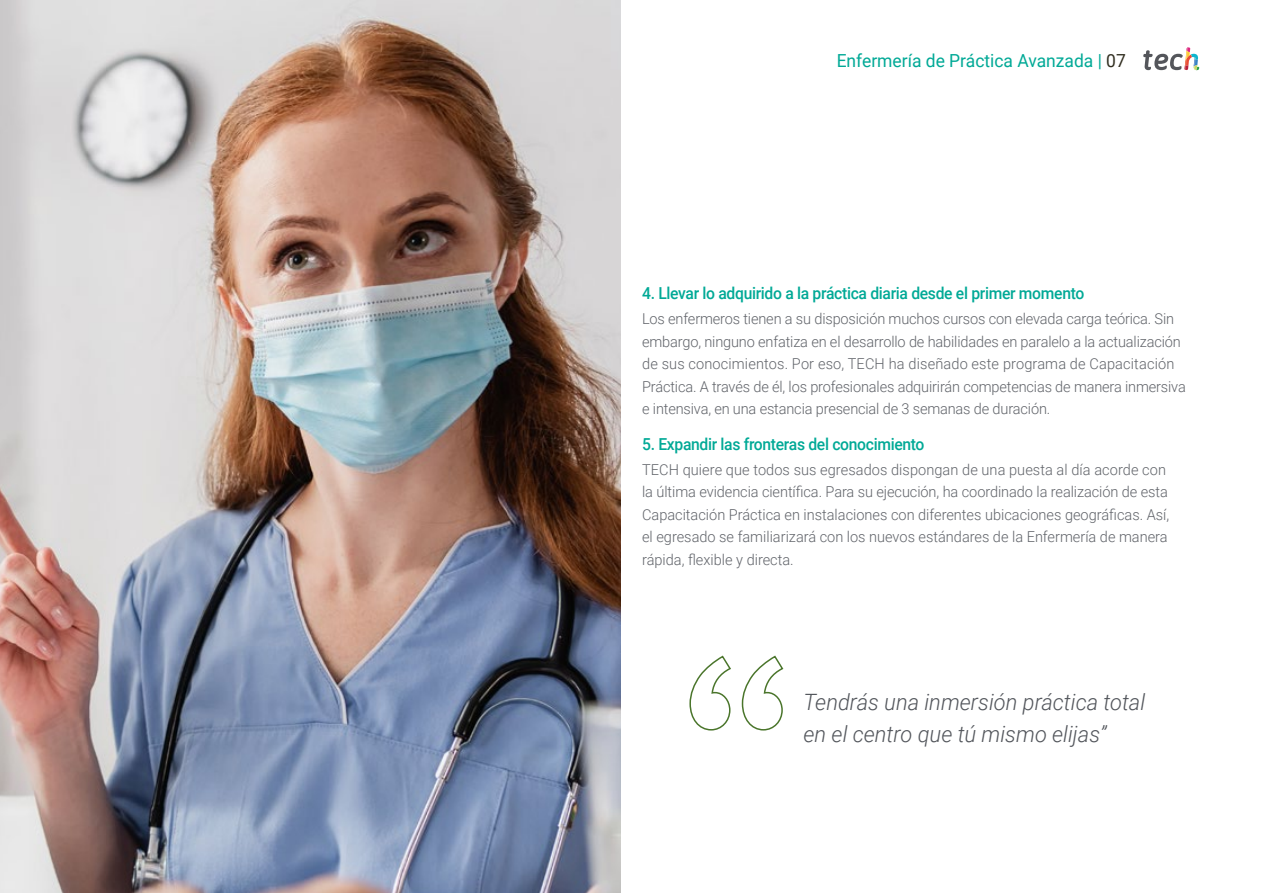
<style>
.page{position:relative;width:1263px;height:893px;background:#fff}
.page>*{position:absolute;margin:0;border:0;box-sizing:border-box;transform-origin:0 0}
.t1{font:italic 300 22.5px/31.5px "Roboto";color:#52555b}
.t2{font:18px "Roboto";color:#00a996}
.t3{font:500 16.5px "Roboto";letter-spacing:-.02em;color:#00a996;scale:.95 1}
.t4{font:300 15px/22.5px "Roboto";letter-spacing:-.005em;color:#61646a}
.s1{color:#312e20}
</style>
<div class="page">
<svg style="left:689px;top:655px;width:95px;height:76px"></svg>
<img style="left:0;top:0;width:621px;height:893px">
<svg style="left:1143px;top:47px;width:56px;height:24px"></svg>
<p class="t2" style="left:837px;top:48px;width:291px">Enfermería de Práctica Avanzada | <span class="s1">07</span></p>
<p class="t3" style="left:642px;top:282px;width:467px">4. Llevar lo adquirido a la práctica diaria desde el primer momento</p>
<p class="t4" style="left:642px;top:307px;width:545px">Los enfermeros tienen a su disposición muchos cursos con elevada carga teórica. Sin embargo, ninguno enfatiza en el desarrollo de habilidades en paralelo a la actualización de sus conocimientos. Por eso, TECH ha diseñado este programa de Capacitación Práctica. A través de él, los profesionales adquirirán competencias de manera inmersiva e intensiva, en una estancia presencial de 3 semanas de duración.</p>
<p class="t3" style="left:642px;top:433px;width:299px">5. Expandir las fronteras del conocimiento</p>
<p class="t4" style="left:642px;top:458px;width:528px">TECH quiere que todos sus egresados dispongan de una puesta al día acorde con la última evidencia científica. Para su ejecución, ha coordinado la realización de esta Capacitación Práctica en instalaciones con diferentes ubicaciones geográficas. Así, el egresado se familiarizará con los nuevos estándares de la Enfermería de manera rápida, flexible y directa.</p>
<h1 class="t1" style="left:804px;top:685px;width:343px">Tendrás una inmersión práctica total en el centro que tú mismo elijas”</h1>
</div>
